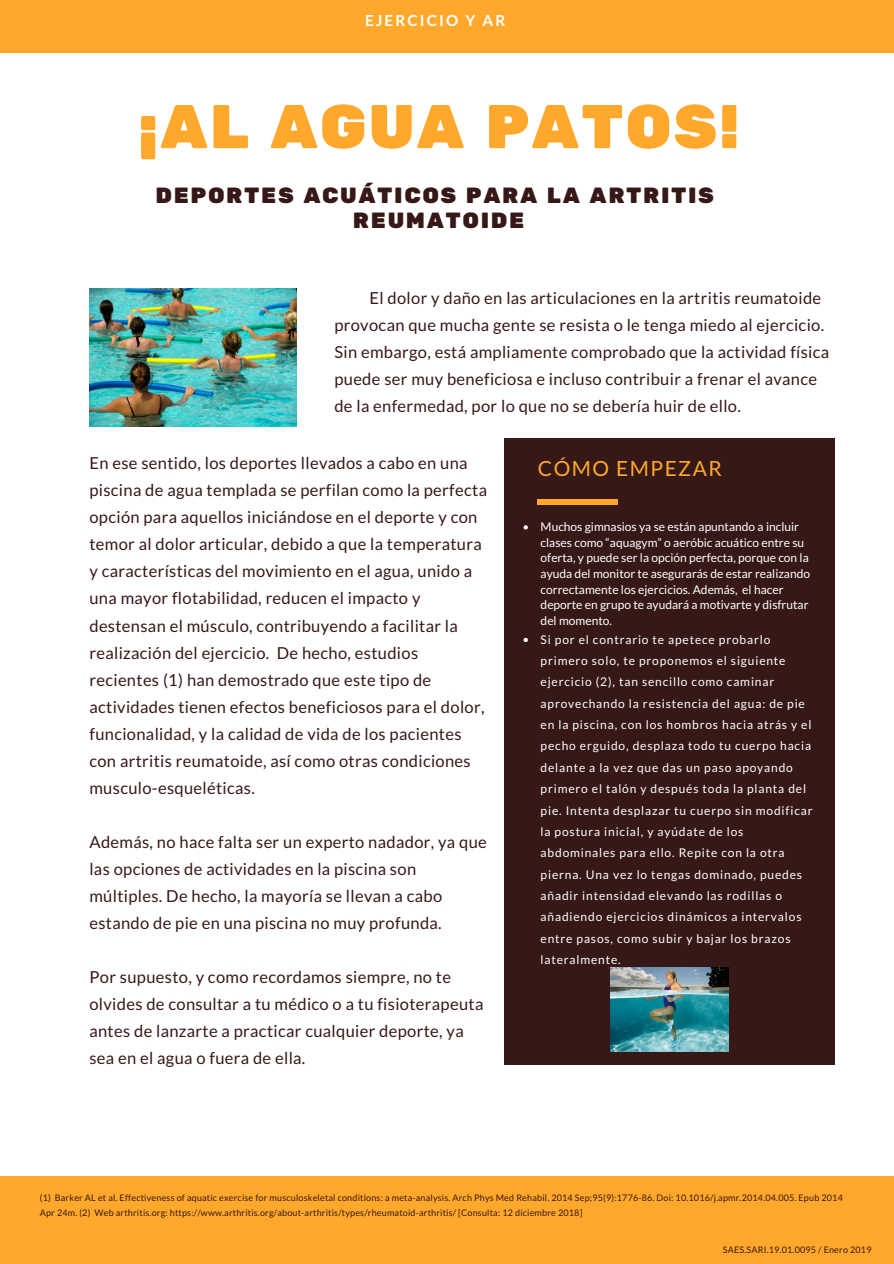
<style>
.page{position:relative;width:894px;height:1264px;background:#fff}
.page>*{position:absolute;margin:0;border:0;box-sizing:border-box;transform-origin:0 0}
.t1{font:61.65px "Rubik One";letter-spacing:.02em;color:#ffa82b}
.t2{font:22.05px/24.2px "Rubik One";letter-spacing:.07em;color:#361817;text-align:center}
.t3{font:20.85px "Lato";letter-spacing:.07em;color:#ffa82b}
.t4{font:16.5px/27px "Lato";letter-spacing:.02em;color:#361817}
.t5{font:700 15.15px "Lato";letter-spacing:.14em;color:#fff}
.t6{font:12px/21.3px "Lato";letter-spacing:.07em;color:#fff}
.t7{font:12px/15.6px "Lato";color:#fff}
.t8{font:9px/14.7px "Lato";letter-spacing:.02em;color:#361817}
</style>
<div class="page">
<div style="left:0;top:1176px;width:893px;height:87px;background:#ffa82b"></div>
<div style="left:0;top:0;width:893px;height:53px;background:#ffa82b"></div>
<div style="left:504px;top:438px;width:330px;height:626px;background:#361817"></div>
<svg style="left:523px;top:525px;width:4px;height:4px"></svg>
<svg style="left:523px;top:638px;width:4px;height:4px"></svg>
<div style="left:538px;top:499px;width:79px;height:5px;background:#ffa82b"></div>
<img style="left:89px;top:288px;width:208px;height:139px">
<img style="left:610px;top:967px;width:118px;height:84px">
<p class="t5" style="left:365px;top:11px;width:142px">EJERCICIO Y AR</p>
<h1 class="t1" style="left:138px;top:91px;width:603px">¡AL AGUA PATOS!</h1>
<h2 class="t2" style="left:155px;top:184px;width:560px">DEPORTES ACUÁTICOS PARA LA ARTRITIS<br>REUMATOIDE</h2>
<p class="t4" style="left:334px;top:284px;width:496px;text-indent:35px">El dolor y daño en las articulaciones en la artritis reumatoide provocan que mucha gente se resista o le tenga miedo al ejercicio.<br>Sin embargo, está ampliamente comprobado que la actividad física puede ser muy beneficiosa e incluso contribuir a frenar el avance de la enfermedad, por lo que no se debería huir de ello.</p>
<p class="t4" style="left:89px;top:449px;width:399px">En ese sentido, los deportes llevados a cabo en una piscina de agua templada se perfilan como la perfecta opción para aquellos iniciándose en el deporte y con temor al dolor articular, debido a que la temperatura y características del movimiento en el agua, unido a una mayor flotabilidad, reducen el impacto y destensan el músculo, contribuyendo a facilitar la realización del ejercicio. De hecho, estudios recientes (1) han demostrado que este tipo de actividades tienen efectos beneficiosos para el dolor, funcionalidad, y la calidad de vida de los pacientes con artritis reumatoide, así como otras condiciones musculo-esqueléticas.</p>
<p class="t4" style="left:89px;top:827px;width:399px">Además, no hace falta ser un experto nadador, ya que las opciones de actividades en la piscina son múltiples. De hecho, la mayoría se llevan a cabo estando de pie en una piscina no muy profunda.</p>
<p class="t4" style="left:89px;top:963px;width:395px">Por supuesto, y como recordamos siempre, no te olvides de consultar a tu médico o a tu fisioterapeuta antes de lanzarte a practicar cualquier deporte, ya sea en el agua o fuera de ella.</p>
<p class="t3" style="left:538px;top:455px;width:185px">CÓMO EMPEZAR</p>
<p class="t7" style="left:540px;top:518px;width:271px">Muchos gimnasios ya se están apuntando a incluir clases como “aquagym” o aeróbic acuático entre su oferta, y puede ser la opción perfecta, porque con la ayuda del monitor te asegurarás de estar realizando correctamente los ejercicios. Además, el hacer deporte en grupo te ayudará a motivarte y disfrutar del momento.</p>
<p class="t6" style="left:540px;top:628px;width:273px">Si por el contrario te apetece probarlo primero solo, te proponemos el siguiente ejercicio (2), tan sencillo como caminar aprovechando la resistencia del agua: de pie en la piscina, con los hombros hacia atrás y el pecho erguido, desplaza todo tu cuerpo hacia delante a la vez que das un paso apoyando primero el talón y después toda la planta del pie. Intenta desplazar tu cuerpo sin modificar la postura inicial, y ayúdate de los abdominales para ello. Repite con la otra pierna. Una vez lo tengas dominado, puedes añadir intensidad elevando las rodillas o añadiendo ejercicios dinámicos a intervalos entre pasos, como subir y bajar los brazos lateralmente.</p>
<p class="t8" style="left:40px;top:1190px;width:804px">(1) Barker AL et al. Effectiveness of aquatic exercise for musculoskeletal conditions: a meta-analysis. Arch Phys Med Rehabil. 2014 Sep;95(9):1776-86. Doi: 10.1016/j.apmr.2014.04.005. Epub 2014<br>Apr 24m. (2) Web arthritis.org: https://www.arthritis.org/about-arthritis/types/rheumatoid-arthritis/ [Consulta: 12 diciembre 2018]</p>
<p class="t8" style="left:722px;top:1241px;width:150px">SAES.SARI.19.01.0095 / Enero 2019</p>
</div>
